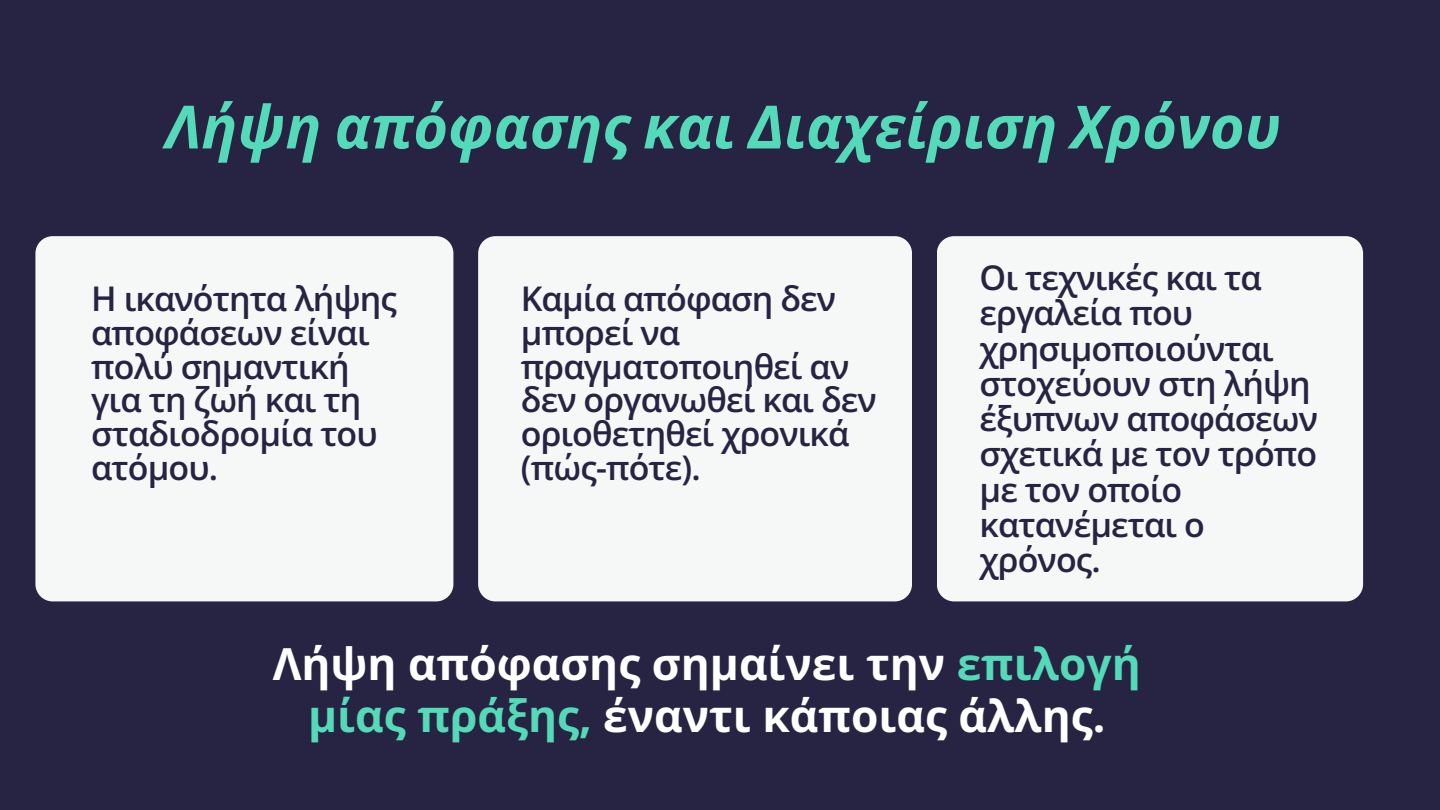
<style>
.page{position:relative;width:1440px;height:810px;background:#272443}
.page>*{position:absolute;margin:0;border:0;box-sizing:border-box;transform-origin:0 0}
.t1{font:italic 700 59.6px "Noto Sans";color:#54dab8}
.t2{font:700 44.2px/52.5px "Open Sans";color:#fff;text-align:center}
.t3{font:600 34px/33.8px "Open Sans";letter-spacing:-.025em;color:#272443}
.s1{color:#54dab8}
</style>
<div class="page">
<div style="left:35px;top:236px;width:418px;height:365px;background:#f6f8f8;border-radius:17px"></div>
<div style="left:478px;top:236px;width:434px;height:365px;background:#f6f8f8;border-radius:17px"></div>
<div style="left:937px;top:236px;width:426px;height:365px;background:#f6f8f8;border-radius:17px"></div>
<h1 class="t1" style="left:166px;top:85px;width:1117px">Λήψη απόφασης και Διαχείριση Χρόνου</h1>
<p class="t3" style="left:91px;top:281px;width:307px">Η ικανότητα λήψης αποφάσεων είναι πολύ σημαντική για τη ζωή και τη σταδιοδρομία του ατόμου.</p>
<p class="t3" style="left:521px;top:281px;width:358px">Καμία απόφαση δεν μπορεί να πραγματοποιηθεί αν δεν οργανωθεί και δεν οριοθετηθεί χρονικά (πώς-πότε).</p>
<p class="t3" style="left:980px;top:259px;width:340px;line-height:35.2px">Οι τεχνικές και τα εργαλεία που χρησιμοποιούνται στοχεύουν στη λήψη έξυπνων αποφάσεων σχετικά με τον τρόπο με τον οποίο κατανέμεται ο χρόνος.</p>
<h2 class="t2" style="left:273px;top:636px;width:869px">Λήψη απόφασης σημαίνει την <span class="s1">επιλογή μίας πράξης,</span> έναντι κάποιας άλλης.</h2>
</div>
